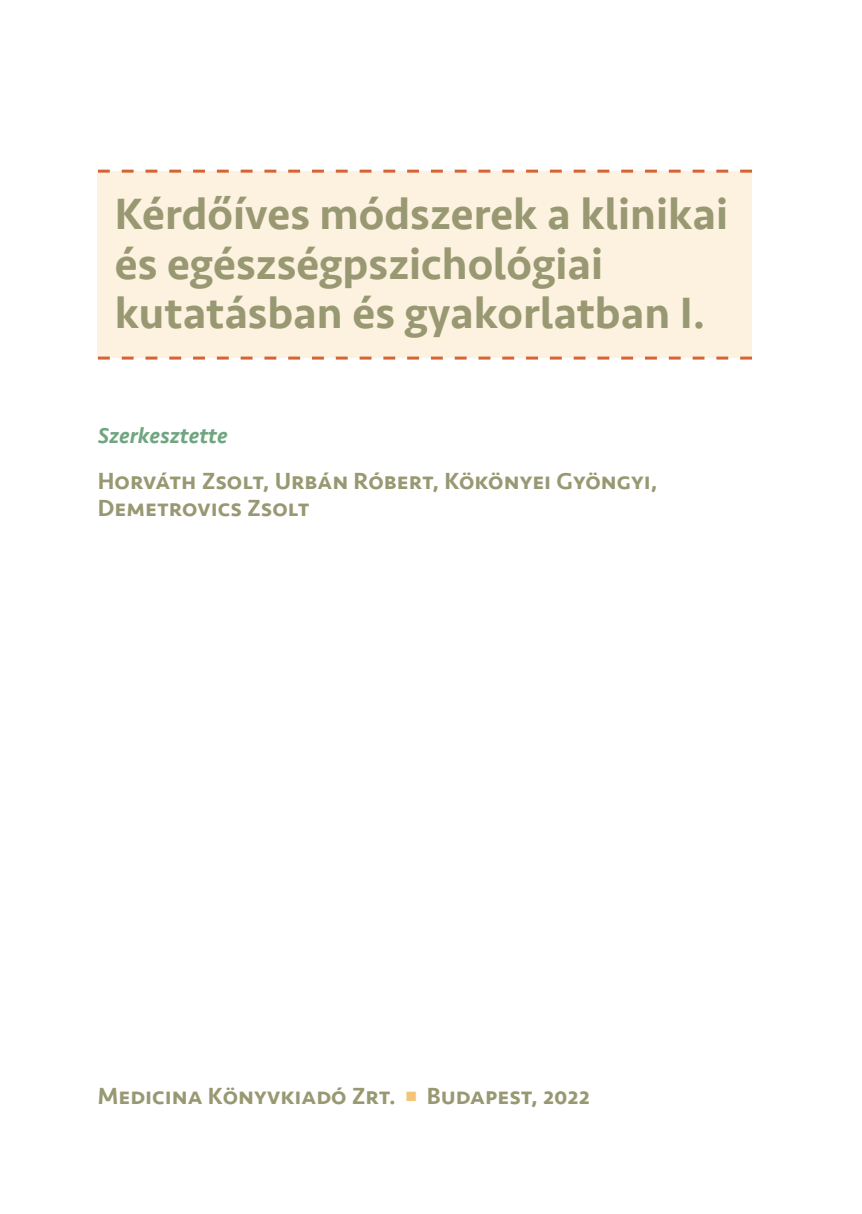
<style>
.page{position:relative;width:862px;height:1214px;background:#fff}
.page>*{position:absolute;margin:0;border:0;box-sizing:border-box;transform-origin:0 0}
.t1{font:500 45px/49.5px "Seravek";color:#989872}
.t2{font:500 24px/27px "Seravek";color:#989872}
.t3{font:italic 500 22.5px "Seravek";color:#6fa580}
.s1{color:#f4c579}
</style>
<div class="page">
<div style="left:98px;top:171px;width:653px;height:187px;background:#fcf2df"></div>
<svg style="left:98px;top:356px;width:653px;height:3px"></svg>
<svg style="left:98px;top:170px;width:653px;height:3px"></svg>
<h1 class="t1" style="left:115px;top:190px;width:614px">Kérdőíves módszerek a klinikai és egészségpszichológiai kutatásban és gyakorlatban I.</h1>
<p class="t3" style="left:98px;top:421px;width:131px">Szerkesztette</p>
<p class="t2" style="left:98px;top:468px;width:561px">Horváth Zsolt, Urbán Róbert, Kökönyei Gyöngyi,<br>Demetrovics Zsolt</p>
<p class="t2" style="left:98px;top:1082px;width:493px">Medicina Könyvkiadó Zrt. <span class="s1">■</span> Budapest, 2022</p>
</div>
